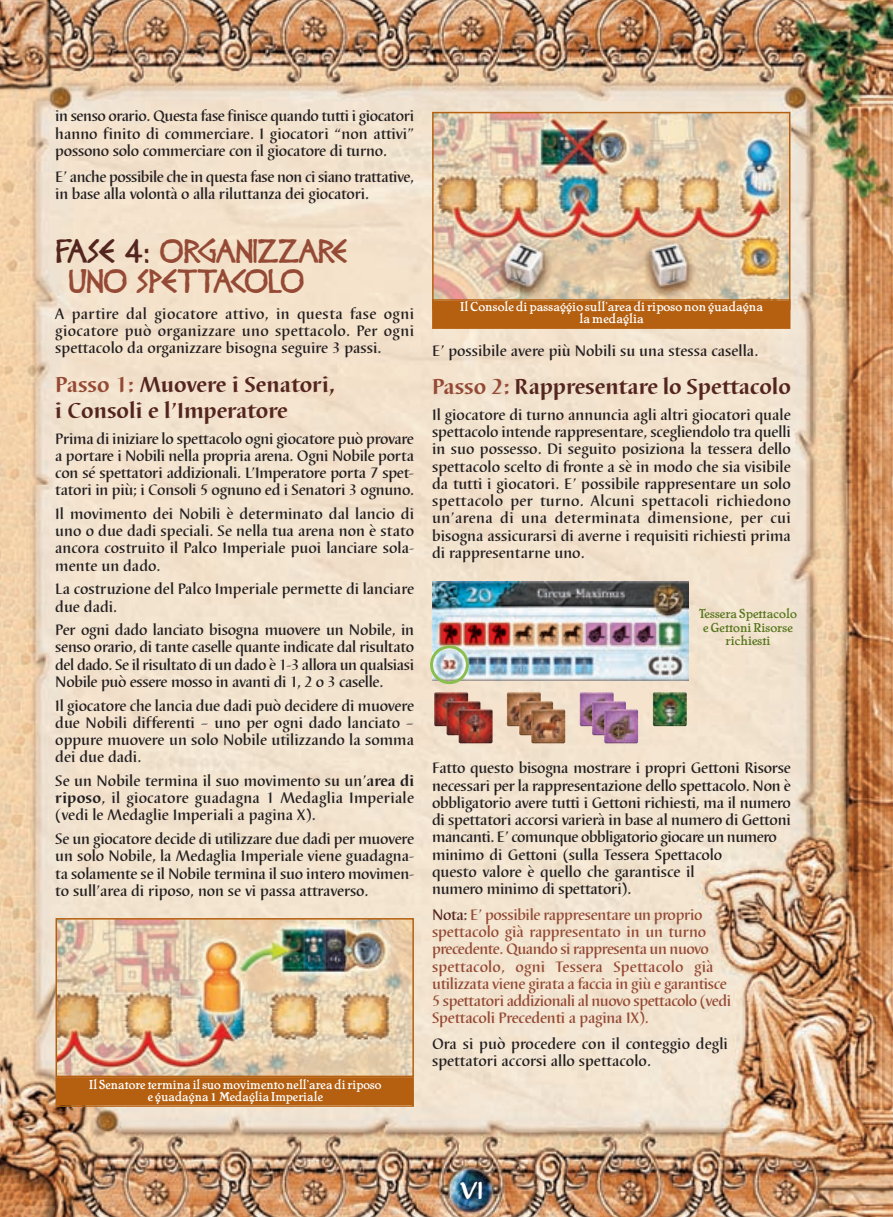
<style>
.page{position:relative;width:893px;height:1217px;background:#fff}
.page>*{position:absolute;margin:0;border:0;box-sizing:border-box;transform-origin:0 0}
.t1{font:30px/30px "Diogenes";color:#954a35}
.t2{font:700 22.5px/25.8px "Barbedor T";color:#54251e}
.t3{font:22.5px "Justinian 2";color:#fff}
.t4{font:500 15.75px/17.2px "Barbedor T";letter-spacing:-.015em;color:#231f20;text-align:justify}
.t5{font:500 15.75px/17.2px "Barbedor T";letter-spacing:-.02em;color:#954a35}
.t6{font:12.75px/12px "Cheboygan";color:#fff;text-align:center}
.t7{font:12.75px/13.5px "Cheboygan";color:#56761c;text-align:center}
.s1{color:#54251e}
.s2{color:#954a35}
.s3{font-weight:700}
</style>
<div class="page">
<img style="left:0;top:0;width:893px;height:1217px">
<p class="t4" style="left:55px;top:109px;width:360px">in senso orario. Questa fase finisce quando tutti i giocatori hanno finito di commerciare. I giocatori “non attivi” possono solo commerciare con il giocatore di turno.</p>
<p class="t4" style="left:55px;top:169px;width:360px">E’ anche possibile che in questa fase non ci siano trattative, in base alla volontà o alla riluttanza dei giocatori.</p>
<h1 class="t1" style="left:68px;top:238px;width:280px;text-indent:-13px"><span class="s1">FASE 4:</span> ORGANIZZARE<br>UNO SPETTACOLO</h1>
<p class="t4" style="left:55px;top:307px;width:360px">A partire dal giocatore attivo, in questa fase ogni giocatore può organizzare uno spettacolo. Per ogni spettacolo da organizzare bisogna seguire 3 passi.</p>
<h2 class="t2" style="left:55px;top:374px;width:281px"><span class="s2">Passo 1:</span> Muovere i Senatori, i Consoli e l’Imperatore</h2>
<p class="t4" style="left:55px;top:431px;width:360px">Prima di iniziare lo spettacolo ogni giocatore può provare a portare i Nobili nella propria arena. Ogni Nobile porta con sé spettatori addizionali. L’Imperatore porta 7 spet&shy;tatori in più; i Consoli 5 ognuno ed i Senatori 3 ognuno.</p>
<p class="t4" style="left:55px;top:506px;width:360px">Il movimento dei Nobili è determinato dal lancio di uno o due dadi speciali. Se nella tua arena non è stato ancora costruito il Palco Imperiale puoi lanciare sola&shy;mente un dado.</p>
<p class="t4" style="left:55px;top:582px;width:360px">La costruzione del Palco Imperiale permette di lanciare due dadi.</p>
<p class="t4" style="left:55px;top:623px;width:360px">Per ogni dado lanciato bisogna muovere un Nobile, in senso orario, di tante caselle quante indicate dal risultato del dado. Se il risultato di un dado è 1-3 allora un qual siasi Nobile può essere mosso in avanti di 1, 2 o 3 caselle.</p>
<p class="t4" style="left:55px;top:698px;width:360px">Il giocatore che lancia due dadi può decidere di muovere due Nobili differenti – uno per ogni dado lanciato – oppure muovere un solo Nobile utilizzando la somma dei due dadi.</p>
<p class="t4" style="left:55px;top:773px;width:360px">Se un Nobile termina il suo movimento su un’<span class="s3">area di riposo</span>, il giocatore guadagna 1 Medaglia Imperiale (vedi le Medaglie Imperiali a pagina X).</p>
<p class="t4" style="left:55px;top:832px;width:360px">Se un giocatore decide di utilizzare due dadi per muovere un solo Nobile, la Medaglia Imperiale viene guadagna&shy;ta solamente se il Nobile termina il suo intero movimen&shy;to sull’area di riposo, non se vi passa attraverso.</p>
<p class="t6" style="left:89px;top:1079px;width:294px">Il Senatore termina il suo movimento nell'area di riposo e guadagna 1 Medaglia Imperiale</p>
<p class="t6" style="left:460px;top:302px;width:304px">Il Console di passaggio sull'area di riposo non guadagna la medaglia</p>
<p class="t4" style="left:432px;top:343px;width:328px">E’ possibile avere più Nobili su una stessa casella.</p>
<h2 class="t2" style="left:432px;top:376px;width:360px"><span class="s2">Passo 2:</span> Rappresentare lo Spettacolo</h2>
<p class="t4" style="left:432px;top:407px;width:360px">Il giocatore di turno annuncia agli altri giocatori quale spettacolo intende rappresentare, scegliendolo tra quelli in suo possesso. Di seguito posiziona la tessera dello spettacolo scelto di fronte a sè in modo che sia visibile da tutti i giocatori. E’ possibile rappresentare un solo spettacolo per turno. Alcuni spettacoli richiedono un’arena di una determinata dimensione, per cui bisogna assicurarsi di averne i requisiti richiesti prima di rappresentarne uno.</p>
<p class="t7" style="left:699px;top:608px;width:99px">Tessera Spettacolo e Gettoni Risorse richiesti</p>
<p class="t4" style="left:432px;top:761px;width:360px;text-align:left">Fatto questo bisogna mostrare i propri Gettoni Risorse necessari per la rappresentazione dello spettacolo. Non è obbligatorio avere tutti i Gettoni richiesti, ma il numero di spettatori accorsi varierà in base al numero di Gettoni mancanti. E’ comunque obbligatorio giocare un numero minimo di Gettoni (sulla Tessera Spettacolo<br>questo valore è quello che garantisce il<br>numero minimo di spettatori).</p>
<p class="t5" style="left:432px;top:907px;width:301px"><span class="s1">Nota:</span> E’ possibile rappresentare un proprio spettacolo già rappresentato in un turno precedente. Quando si rappresenta un nuovo spettacolo, ogni Tessera Spettacolo già utilizzata viene girata a faccia in giù e garantisce 5 spettatori addizionali al nuovo spettacolo (vedi Spettacoli Precedenti a pagina IX).</p>
<p class="t4" style="left:432px;top:1037px;width:297px">Ora si può procedere con il conteggio degli spettatori accorsi allo spettacolo.</p>
<h2 class="t3" style="left:460px;top:1176px;width:27px">6</h2>
</div>
